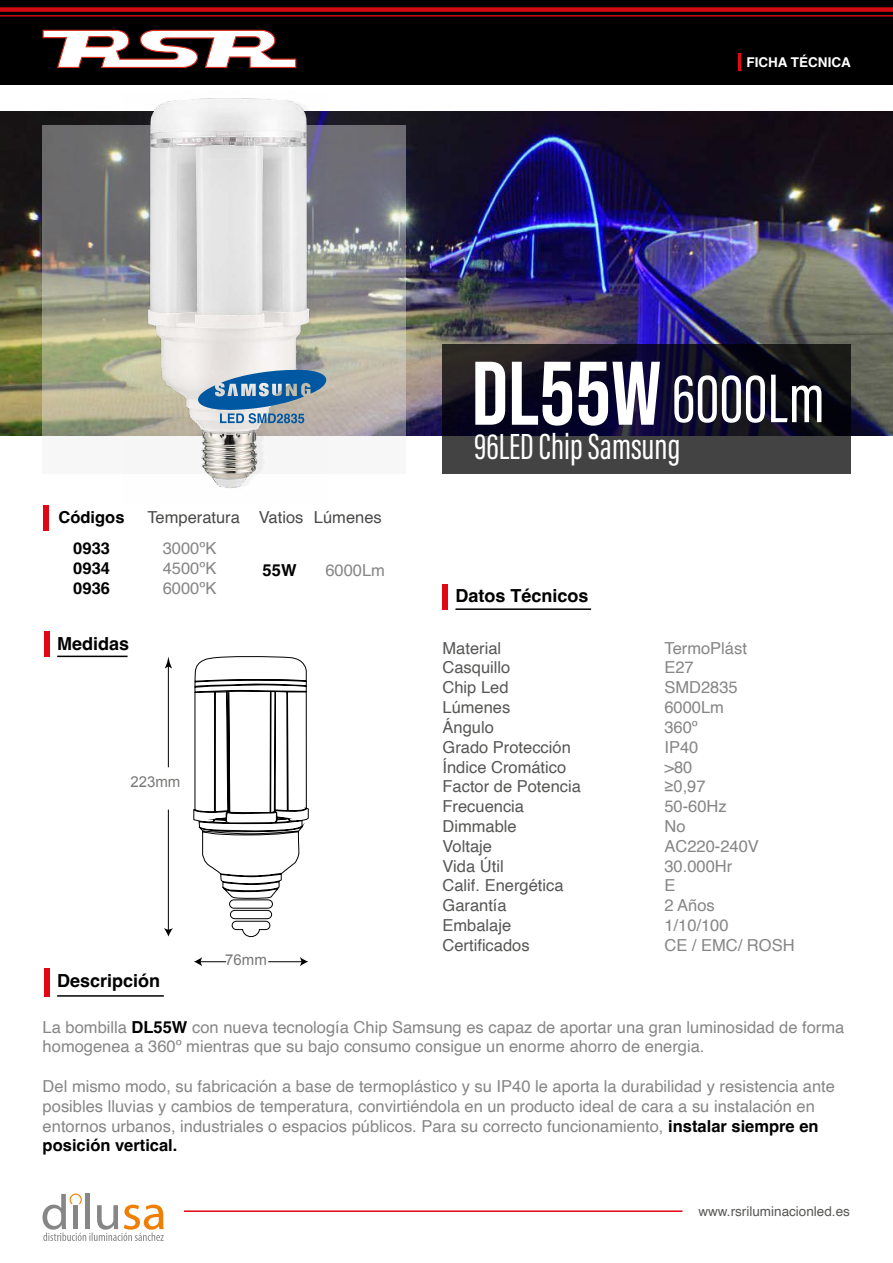
<style>
.page{position:relative;width:893px;height:1263px;background:#fff}
.page>*{position:absolute;margin:0;border:0;box-sizing:border-box;transform-origin:0 0}
.t1{font:90px "Bebas Neue";color:#fff}
.t2{font:71.1px "Acumin Variable Concept";color:#fff}
.t3{font:37.5px "Acumin Variable Concept";color:#fff}
.t4{font:700 18px "Helvetica";color:#000}
.t5{font:16.5px/19.8px "Helvetica";color:#868686}
.t6{font:16.5px/19.8px "Helvetica";color:#575756}
.t7{font:16.5px "Helvetica";color:#4a4a49}
.t8{font:700 16.5px/19.8px "Helvetica";color:#000;text-align:justify}
.t9{font:16.5px "Arial";color:#868686}
.t10{font:15px "Arial";color:#797877}
.t11{font:13.5px "Helvetica";color:#575756}
.t12{font:700 13.5px "Helvetica";color:#fff}
.s1{font-family:"Helvetica"}
.s2{font-weight:700;color:#000}
.s3{font-weight:700;color:#020203}
</style>
<div class="page">
<img style="left:1px;top:111px;width:892px;height:325px">
<svg style="left:43px;top:125px;width:363px;height:311px;background:#929188"></svg>
<div style="left:0;top:0;width:893px;height:85px;background:#000"></div>
<div style="left:0;top:7px;width:893px;height:5px;background:#d20a11"></div>
<hr style="left:0;top:15px;width:893px;height:2px;background:#d20a11">
<svg style="left:43px;top:30px;width:253px;height:38px"></svg>
<hr style="left:738px;top:53px;width:3px;height:17px;background:#e30613">
<hr style="left:184px;top:1210px;width:498px;height:2px;background:#e30613">
<svg style="left:43px;top:1193px;width:121px;height:48px"></svg>
<svg style="left:442px;top:344px;width:408px;height:130px;background:#1e1c2b"></svg>
<hr style="left:57px;top:656px;width:71px;height:1px;background:#000">
<hr style="left:57px;top:995px;width:107px;height:2px;background:#000">
<div style="left:43px;top:506px;width:5px;height:25px;background:#e30613"></div>
<div style="left:44px;top:631px;width:6px;height:26px;background:#e30613"></div>
<div style="left:44px;top:968px;width:6px;height:29px;background:#e30613"></div>
<hr style="left:455px;top:608px;width:136px;height:2px;background:#000">
<div style="left:442px;top:584px;width:6px;height:26px;background:#e30613"></div>
<img style="left:122px;top:98px;width:204px;height:390px">
<svg style="left:182px;top:369px;width:152px;height:54px;background:#82a1b9"></svg>
<svg style="left:193px;top:656px;width:116px;height:281px"></svg>
<hr style="left:168px;top:665px;width:1px;height:102px;background:#000">
<svg style="left:165px;top:657px;width:7px;height:11px"></svg>
<hr style="left:168px;top:810px;width:1px;height:121px;background:#000">
<svg style="left:164px;top:928px;width:9px;height:8px"></svg>
<svg style="left:194px;top:957px;width:32px;height:9px"></svg>
<hr style="left:268px;top:961px;width:34px;height:1px;background:#000">
<svg style="left:300px;top:957px;width:8px;height:9px"></svg>
<p class="t12" style="left:746px;top:54px;width:106px">FICHA TÉCNICA</p>
<p class="t8" style="left:59px;top:509px;width:68px">Códigos</p>
<p class="t7" style="left:147px;top:504px;width:236px">Temperatura Vatios Lúmenes</p>
<p class="t8" style="left:73px;top:541px;width:38px">0933<br>0934<br>0936</p>
<p class="t4" style="left:57px;top:632px;width:74px">Medidas</p>
<p class="t5" style="left:163px;top:539px;width:55px;text-align:justify">3000ºK 4500ºK 6000ºK</p>
<p class="t8" style="left:263px;top:562px;width:35px">55W</p>
<p class="t5" style="left:325px;top:561px;width:61px">6000Lm</p>
<p class="t10" style="left:130px;top:772px;width:52px">223mm</p>
<p class="t4" style="left:57px;top:970px;width:105px">Descripción</p>
<p class="t10" style="left:225px;top:949px;width:43px">76mm</p>
<h1 class="t1" style="left:472px;top:343px;width:191px">DL55W</h1>
<h3 class="t3" style="left:474px;top:420px;width:208px">96LED Chip Samsung</h3>
<h2 class="t2" style="left:672px;top:349px;width:155px">6000Lm</h2>
<p class="t4" style="left:455px;top:585px;width:135px">Datos Técnicos</p>
<p class="t6" style="left:442px;top:638px;width:140px">Material<br>Casquillo<br>Chip Led<br>Lúmenes<br>Ángulo<br>Grado Protección<br>Índice Cromático<br>Factor de Potencia<br>Frecuencia<br>Dimmable<br>Voltaje<br>Vida Útil<br>Calif. Energética<br>Garantía<br>Embalaje<br>Certificados</p>
<p class="t5" style="left:664px;top:638px;width:84px">TermoPlást<br>E27<br>SMD2835<br>6000Lm<br>360º<br>IP40<br>&gt;80</p>
<p class="t9" style="left:664px;top:776px;width:43px">≥0,<span class="s1">97</span></p>
<p class="t5" style="left:664px;top:797px;width:132px">50-60Hz<br>No<br>AC220-240V<br>30.000Hr<br>E<br>2 Años<br>1/10/100<br>CE / EMC/ ROSH</p>
<p class="t5" style="left:43px;top:1017px;width:803px">La bombilla <span class="s2">DL55W</span> con nueva tecnología Chip Samsung es capaz de aportar una gran luminosidad de forma homogenea a 360º mientras que su bajo consumo consigue un enorme ahorro de energia.</p>
<p class="t5" style="left:43px;top:1077px;width:794px">Del mismo modo, su fabricación a base de termoplástico y su IP40 le aporta la durabilidad y resistencia ante posibles lluvias y cambios de temperatura, convirtiéndola en un producto ideal de cara a su instalación en entornos urbanos, industriales o espacios públicos. Para su correcto funcionamiento, <span class="s3">instalar siempre en posición vertical.</span></p>
<p class="t11" style="left:698px;top:1200px;width:153px">www.rsriluminacionled.es</p>
</div>
